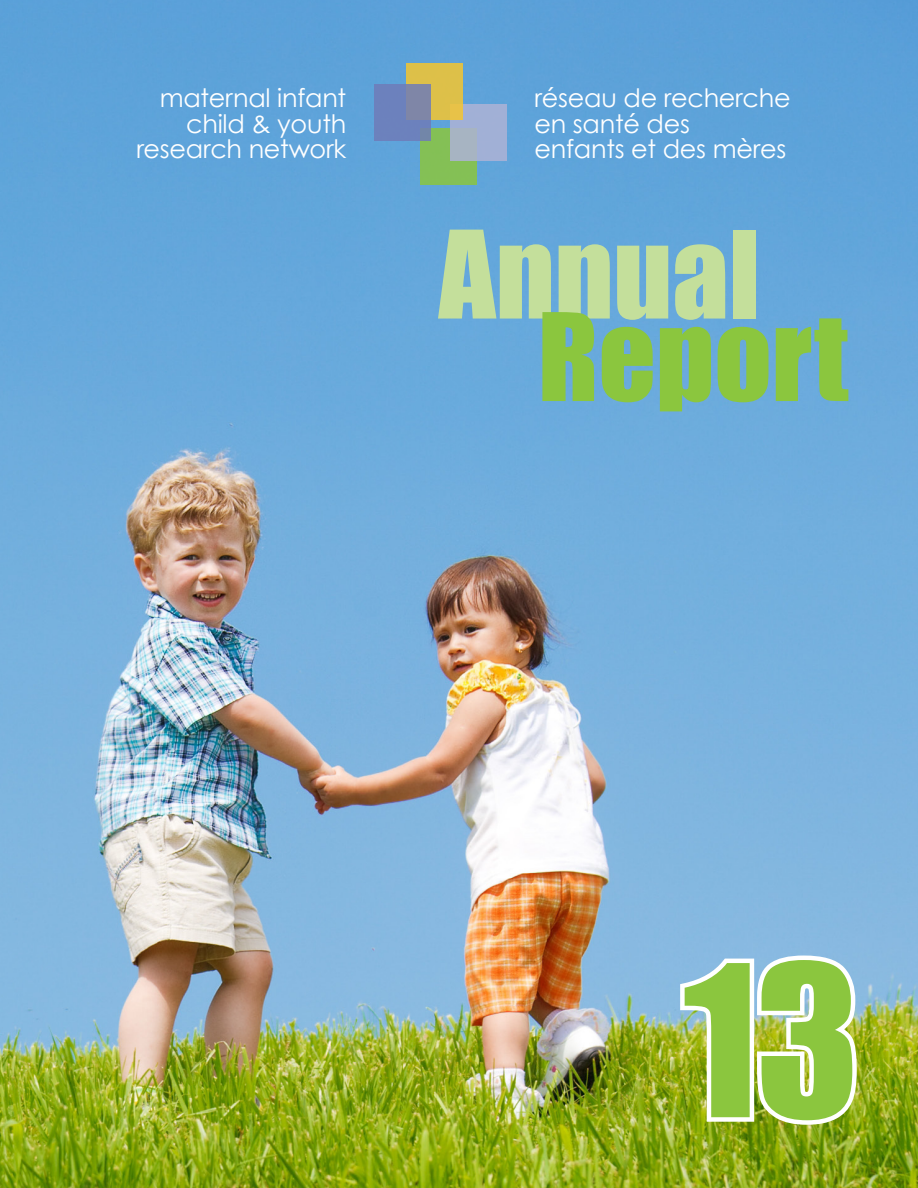
<style>
.page{position:relative;width:918px;height:1188px;background:#fff}
.page>*{position:absolute;margin:0;border:0;box-sizing:border-box;transform-origin:0 0}
.t1{font:195px "Impact";color:#8bc63e}
.t2{font:112.5px "Impact";color:#c4df9b}
.t3{font:112.5px "Impact";color:#8bc63e}
.t4{font:25.5px/25.5px "Century Gothic";letter-spacing:-.01em;color:#fff;text-align:right}
</style>
<div class="page">
<img style="left:0;top:0;width:918px;height:1188px">
<img style="left:676px;top:950px;width:187px;height:181px">
<div style="left:420px;top:129px;width:56px;height:56px;background:#84c055"></div>
<div style="left:451px;top:104px;width:56px;height:56px;background:linear-gradient(to right,#a6b3c5,#a0afda)"></div>
<div style="left:407px;top:64px;width:56px;height:56px;background:#ddc049"></div>
<svg style="left:374px;top:84px;width:56px;height:56px;background:#7182b6"></svg>
<p class="t4" style="left:136px;top:85px;width:211px">maternal infant child &amp; youth research network</p>
<p class="t4" style="left:535px;top:85px;width:258px;text-align:left">réseau de recherche en santé des<br>enfants et des mères</p>
<h2 class="t2" style="left:439px;top:205px;width:323px">Annual</h2>
<h2 class="t3" style="left:538px;top:288px;width:312px">Report</h2>
<h1 class="t1" style="left:684px;top:920px;width:177px">13</h1>
</div>
